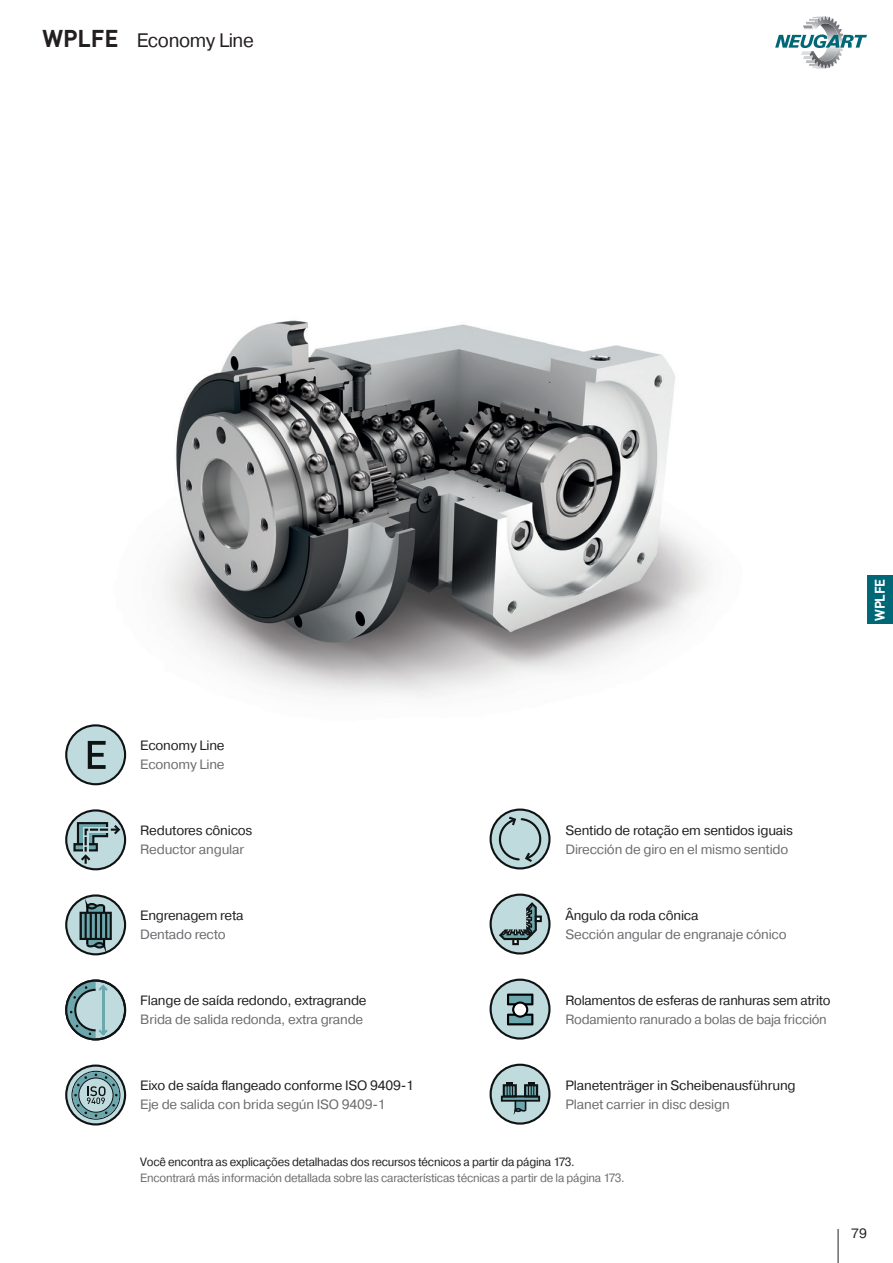
<style>
.page{position:relative;width:893px;height:1263px;background:#fff}
.page>*{position:absolute;margin:0;border:0;box-sizing:border-box;transform-origin:0 0}
.t1{font:19.5px "Pragmatica";letter-spacing:-.02em;color:#231f20}
.t2{font:700 13.8px "DIN Pro";letter-spacing:-.03em;color:#fff;scale:.96 1}
.t3{font:13.5px "Pragmatica";letter-spacing:-.015em;color:#231f20}
.t4{font:13.5px "Pragmatica";letter-spacing:-.015em;color:#6c6d70}
.t5{font:12px "Pragmatica";letter-spacing:-.02em;color:#6c6d70;scale:.96 1}
.t6{font:12px "Pragmatica";letter-spacing:-.02em;color:#231f20;scale:.96 1}
.s1{font-family:"DIN Pro";font-weight:700;font-size:24px}
</style>
<div class="page">
<svg style="left:775px;top:16px;width:92px;height:53px"></svg>
<hr style="left:838px;top:1229px;width:1px;height:34px;background:#231f20">
<img style="left:65px;top:320px;width:644px;height:528px">
<div style="left:867px;top:575px;width:26px;height:49px;background:#006777"></div>
<div style="left:66px;top:725px;width:59px;height:59px;background:#bfdbde;border-radius:50%"></div>
<div style="left:65px;top:724px;width:61px;height:61px;border:2px solid #0f1313;border-radius:50%"></div>
<svg style="left:88px;top:741px;width:18px;height:28px"></svg>
<svg style="left:66px;top:810px;width:59px;height:59px"></svg>
<div style="left:65px;top:809px;width:61px;height:61px;border:2px solid #0f1313;border-radius:50%"></div>
<div style="left:73px;top:843px;width:25px;height:8px;border:2px solid #0f1313"></div>
<svg style="left:76px;top:821px;width:46px;height:43px;background:#8ca6a9"></svg>
<svg style="left:66px;top:895px;width:59px;height:59px"></svg>
<div style="left:65px;top:894px;width:61px;height:61px;border:2px solid #0f1313;border-radius:50%"></div>
<svg style="left:81px;top:900px;width:30px;height:51px"></svg>
<div style="left:80px;top:912px;width:32px;height:28px;border:2px solid #0f1313"></div>
<div style="left:66px;top:980px;width:59px;height:59px;background:#bfdbde;border-radius:50%"></div>
<svg style="left:67px;top:982px;width:41px;height:57px"></svg>
<div style="left:65px;top:979px;width:61px;height:61px;border:2px solid #0f1313;border-radius:50%"></div>
<svg style="left:66px;top:1065px;width:59px;height:59px"></svg>
<div style="left:65px;top:1064px;width:61px;height:61px;border:2px solid #0f1313;border-radius:50%"></div>
<svg style="left:71px;top:1071px;width:49px;height:49px;background:#82a1a4"></svg>
<svg style="left:491px;top:809px;width:58px;height:59px"></svg>
<div style="left:490px;top:808px;width:60px;height:61px;border:2px solid #0f1313;border-radius:50%"></div>
<svg style="left:499px;top:815px;width:42px;height:48px;background:#a2babd"></svg>
<svg style="left:491px;top:895px;width:58px;height:58px"></svg>
<div style="left:490px;top:893px;width:60px;height:61px;border:2px solid #0f1313;border-radius:50%"></div>
<svg style="left:499px;top:902px;width:43px;height:43px;background:#8ca4a6"></svg>
<div style="left:491px;top:980px;width:58px;height:58px;background:#bfdbde;border-radius:50%"></div>
<div style="left:490px;top:979px;width:60px;height:60px;border:2px solid #0f1313;border-radius:50%"></div>
<svg style="left:507px;top:993px;width:26px;height:32px"></svg>
<div style="left:491px;top:1065px;width:58px;height:58px;background:#bfdbde;border-radius:50%"></div>
<div style="left:490px;top:1064px;width:60px;height:61px;border:2px solid #0f1313;border-radius:50%"></div>
<div style="left:515px;top:1095px;width:11px;height:15px;background:#6ca7ae;border:2px solid #0f1313"></div>
<div style="left:501px;top:1096px;width:39px;height:6px;border:2px solid #0f1313"></div>
<div style="left:504px;top:1085px;width:12px;height:11px;background:#6ca7ae"></div>
<div style="left:503px;top:1084px;width:14px;height:13px;border:2px solid #0f1313"></div>
<div style="left:525px;top:1085px;width:12px;height:11px;background:#6ca7ae"></div>
<div style="left:524px;top:1084px;width:14px;height:13px;border:2px solid #0f1313"></div>
<svg style="left:506px;top:1083px;width:7px;height:13px"></svg>
<svg style="left:528px;top:1083px;width:7px;height:13px"></svg>
<svg style="left:514px;top:1106px;width:13px;height:8px"></svg>
<p class="t1" style="left:43px;top:28px;width:213px"><span class="s1">WPLFE</span> Economy Line</p>
<p class="t2" style="left:869px;top:621px;width:45px;rotate:-90deg">WPLFE</p>
<p class="t3" style="left:140px;top:737px;width:86px">Economy Line</p>
<p class="t4" style="left:140px;top:756px;width:86px">Economy Line</p>
<p class="t3" style="left:140px;top:822px;width:114px">Redutores cônicos</p>
<p class="t4" style="left:140px;top:841px;width:106px">Reductor angular</p>
<p class="t3" style="left:566px;top:822px;width:229px">Sentido de rotação em sentidos iguais</p>
<p class="t4" style="left:566px;top:841px;width:224px">Dirección de giro en el mismo sentido</p>
<p class="t3" style="left:140px;top:907px;width:105px">Engrenagem reta</p>
<p class="t4" style="left:140px;top:926px;width:87px">Dentado recto</p>
<p class="t3" style="left:566px;top:907px;width:135px">Ângulo da roda cônica</p>
<p class="t4" style="left:566px;top:926px;width:223px">Sección angular de engranaje cónico</p>
<p class="t3" style="left:140px;top:991px;width:228px">Flange de saída redondo, extragrande</p>
<p class="t4" style="left:140px;top:1011px;width:224px">Brida de salida redonda, extra grande</p>
<p class="t3" style="left:566px;top:992px;width:267px">Rolamentos de esferas de ranhuras sem atrito</p>
<p class="t4" style="left:566px;top:1011px;width:263px">Rodamiento ranurado a bolas de baja fricción</p>
<p class="t3" style="left:140px;top:1076px;width:275px">Eixo de saída flangeado conforme ISO 9409-1</p>
<p class="t4" style="left:140px;top:1096px;width:247px">Eje de salida con brida según ISO 9409-1</p>
<p class="t3" style="left:566px;top:1077px;width:232px">Planetenträger in Scheibenausführung</p>
<p class="t4" style="left:566px;top:1096px;width:166px">Planet carrier in disc design</p>
<p class="t6" style="left:140px;top:1154px;width:454px">Você encontra as explicações detalhadas dos recursos técnicos a partir da página 173.</p>
<p class="t5" style="left:140px;top:1171px;width:506px">Encontrará más información detallada sobre las características técnicas a partir de la página 173.</p>
<p class="t3" style="left:851px;top:1225px;width:17px">79</p>
</div>
